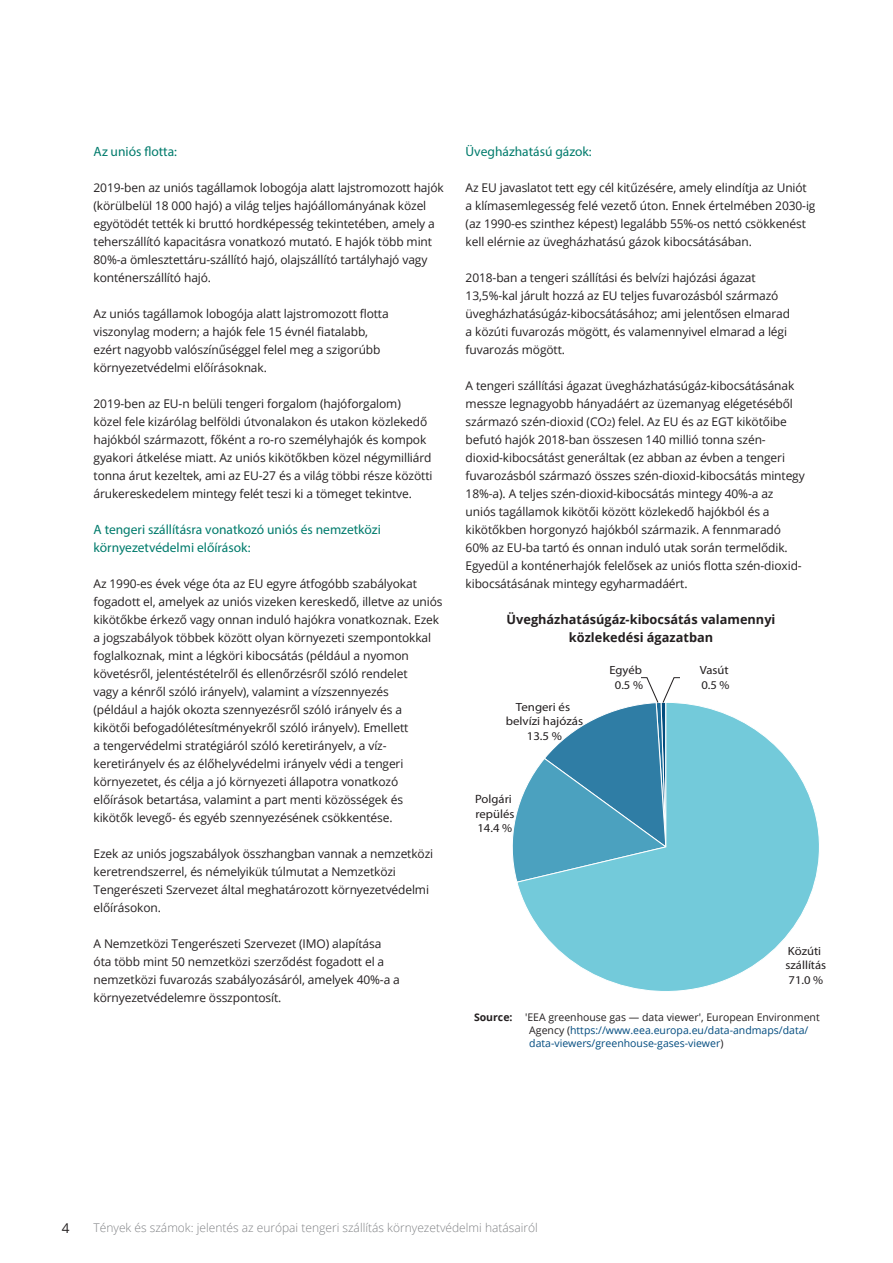
<style>
.page{position:relative;width:893px;height:1263px;background:#fff}
.page>*{position:absolute;margin:0;border:0;box-sizing:border-box;transform-origin:0 0}
._2021_-_Body_text{font:13.5px/18px "Myriad Pro";color:#007b6c}
._2021_-_Heading_2{font:13.5px "Myriad Pro";color:#007b6c}
.t1{font:13.5px "Open Sans";color:#231f20}
._2021_-_Figure_title{font:700 12.75px/18px "Open Sans";color:#231f20;text-align:center}
._2021_-_Body_text-2{font:12px/18px "Open Sans";letter-spacing:-.01em;color:#231f20}
.t2{font:300 12px "Open Sans";color:#808285}
.t3{font:12px/14.4px "Open Sans";color:#231f20;scale:1.05 1}
.t4{font:11.85px/14.2px "Open Sans";color:#231f20;scale:1.06 1}
.t5{font:11.85px/14.2px "Open Sans";color:#231f20;text-align:center;scale:1.08 1}
._2021_-_Note_Source{font:10.5px/12.8px "Open Sans";color:#004b7f}
.s1{font-size:9px}
.s2{font-weight:700;color:#231f20}
.s3{color:#231f20}
</style>
<div class="page">
<svg style="left:524px;top:703px;width:295px;height:288px"></svg>
<svg style="left:512px;top:677px;width:169px;height:224px"></svg>
<p class="_2021_-_Heading_2" style="left:94px;top:143px;width:85px">Az uniós flotta:</p>
<p class="_2021_-_Body_text-2" style="left:94px;top:178px;width:352px">2019-ben az uniós tagállamok lobogója alatt lajstromozott hajók (körülbelül 18 000 hajó) a világ teljes hajóállományának közel egyötödét tették ki bruttó hordképesség tekintetében, amely a teherszállító kapacitásra vonatkozó mutató. E hajók több mint 80%-a ömlesztettáru-szállító hajó, olajszállító tartályhajó vagy konténerszállító hajó.</p>
<p class="_2021_-_Body_text-2" style="left:94px;top:304px;width:297px">Az uniós tagállamok lobogója alatt lajstromozott flotta viszonylag modern; a hajók fele 15 évnél fiatalabb, ezért nagyobb valószínűséggel felel meg a szigorúbb környezetvédelmi előírásoknak.</p>
<p class="_2021_-_Body_text-2" style="left:94px;top:394px;width:340px">2019-ben az EU-n belüli tengeri forgalom (hajóforgalom)<br>közel fele kizárólag belföldi útvonalakon és utakon közlekedő hajókból származott, főként a ro-ro személyhajók és kompok gyakori átkelése miatt. Az uniós kikötőkben közel négymilliárd tonna árut kezeltek, ami az EU-27 és a világ többi része közötti árukereskedelem mintegy felét teszi ki a tömeget tekintve.</p>
<p class="_2021_-_Body_text" style="left:94px;top:520px;width:289px">A tengeri szállításra vonatkozó uniós és nemzetközi környezetvédelmi előírások:</p>
<p class="_2021_-_Body_text-2" style="left:94px;top:574px;width:351px">Az 1990-es évek vége óta az EU egyre átfogóbb szabályokat fogadott el, amelyek az uniós vizeken kereskedő, illetve az uniós kikötőkbe érkező vagy onnan induló hajókra vonatkoznak. Ezek a jogszabályok többek között olyan környezeti szempontokkal foglalkoznak, mint a légköri kibocsátás (például a nyomon követésről, jelentéstételről és ellenőrzésről szóló rendelet<br>vagy a kénről szóló irányelv), valamint a vízszennyezés<br>(például a hajók okozta szennyezésről szóló irányelv és a<br>kikötői befogadólétesítményekről szóló irányelv). Emellett<br>a tengervédelmi stratégiáról szóló keretirányelv, a víz&shy;keretirányelv és az élőhelyvédelmi irányelv védi a tengeri környezetet, és célja a jó környezeti állapotra vonatkozó előírások betartása, valamint a part menti közösségek és kikötők levegő- és egyéb szennyezésének csökkentése.</p>
<p class="_2021_-_Body_text-2" style="left:94px;top:844px;width:341px">Ezek az uniós jogszabályok összhangban vannak a nemzetközi keretrendszerrel, és némelyikük túlmutat a Nemzetközi Tengerészeti Szervezet által meghatározott környezetvédelmi előírásokon.</p>
<p class="_2021_-_Body_text-2" style="left:94px;top:934px;width:308px">A Nemzetközi Tengerészeti Szervezet (IMO) alapítása óta több mint 50 nemzetközi szerződést fogadott el a nemzetközi fuvarozás szabályozásáról, amelyek 40%-a a környezetvédelemre összpontosít.</p>
<p class="_2021_-_Heading_2" style="left:466px;top:143px;width:128px">Üvegházhatású gázok:</p>
<p class="_2021_-_Body_text-2" style="left:466px;top:178px;width:351px">Az EU javaslatot tett egy cél kitűzésére, amely elindítja az Uniót a klímasemlegesség felé vezető úton. Ennek értelmében 2030-ig (az 1990-es szinthez képest) legalább 55%-os nettó csökkenést kell elérnie az üvegházhatású gázok kibocsátásában.</p>
<p class="_2021_-_Body_text-2" style="left:466px;top:268px;width:326px">2018-ban a tengeri szállítási és belvízi hajózási ágazat 13,5%-kal járult hozzá az EU teljes fuvarozásból származó üvegházhatásúgáz-kibocsátásához; ami jelentősen elmarad a közúti fuvarozás mögött, és valamennyivel elmarad a légi fuvarozás mögött.</p>
<p class="_2021_-_Body_text-2" style="left:466px;top:376px;width:341px">A tengeri szállítási ágazat üvegházhatásúgáz-kibocsátásának messze legnagyobb hányadáért az üzemanyag elégetéséből származó szén-dioxid (CO<span class="s1">2</span>) felel. Az EU és az EGT kikötőibe befutó hajók 2018-ban összesen 140 millió tonna szén&shy;dioxid-kibocsátást generáltak (ez abban az évben a tengeri fuvarozásból származó összes szén-dioxid-kibocsátás mintegy 18%-a). A teljes szén-dioxid-kibocsátás mintegy 40%-a az uniós tagállamok kikötői között közlekedő hajókból és a kikötőkben horgonyzó hajókból származik. A fennmaradó 60% az EU-ba tartó és onnan induló utak során termelődik.<br>Egyedül a konténerhajók felelősek az uniós flotta szén-dioxid&shy;kibocsátásának mintegy egyharmadáért.</p>
<p class="_2021_-_Figure_title" style="left:507px;top:610px;width:270px">Üvegházhatásúgáz-kibocsátás valamennyi közlekedési ágazatban</p>
<p class="t5" style="left:506px;top:700px;width:73px">Tengeri és belvízi hajózás<br>13.5 %</p>
<p class="t3" style="left:475px;top:792px;width:39px">Polgári repülés<br>14.4 %</p>
<p class="t4" style="left:609px;top:663px;width:33px;text-align:center">Egyéb<br>0.5 %</p>
<p class="t4" style="left:700px;top:663px;width:30px">Vasút<br>0.5 %</p>
<p class="t4" style="left:785px;top:944px;width:40px">Közúti szállítás<br>71.0 %</p>
<p class="_2021_-_Note_Source" style="left:529px;top:1011px;width:292px;text-indent:-55px"><span class="s2">Source:</span> <span class="s3">'EEA greenhouse gas — data viewer', European Environment<br>Agency (</span>https://www.eea.europa.eu/data-andmaps/data/ data-viewers/greenhouse-gases-viewer<span class="s3">)</span></p>
<p class="t1" style="left:62px;top:1219px;width:9px">4</p>
<p class="t2" style="left:94px;top:1219px;width:446px">Tények és számok: jelentés az európai tengeri szállítás környezetvédelmi hatásairól</p>
</div>
